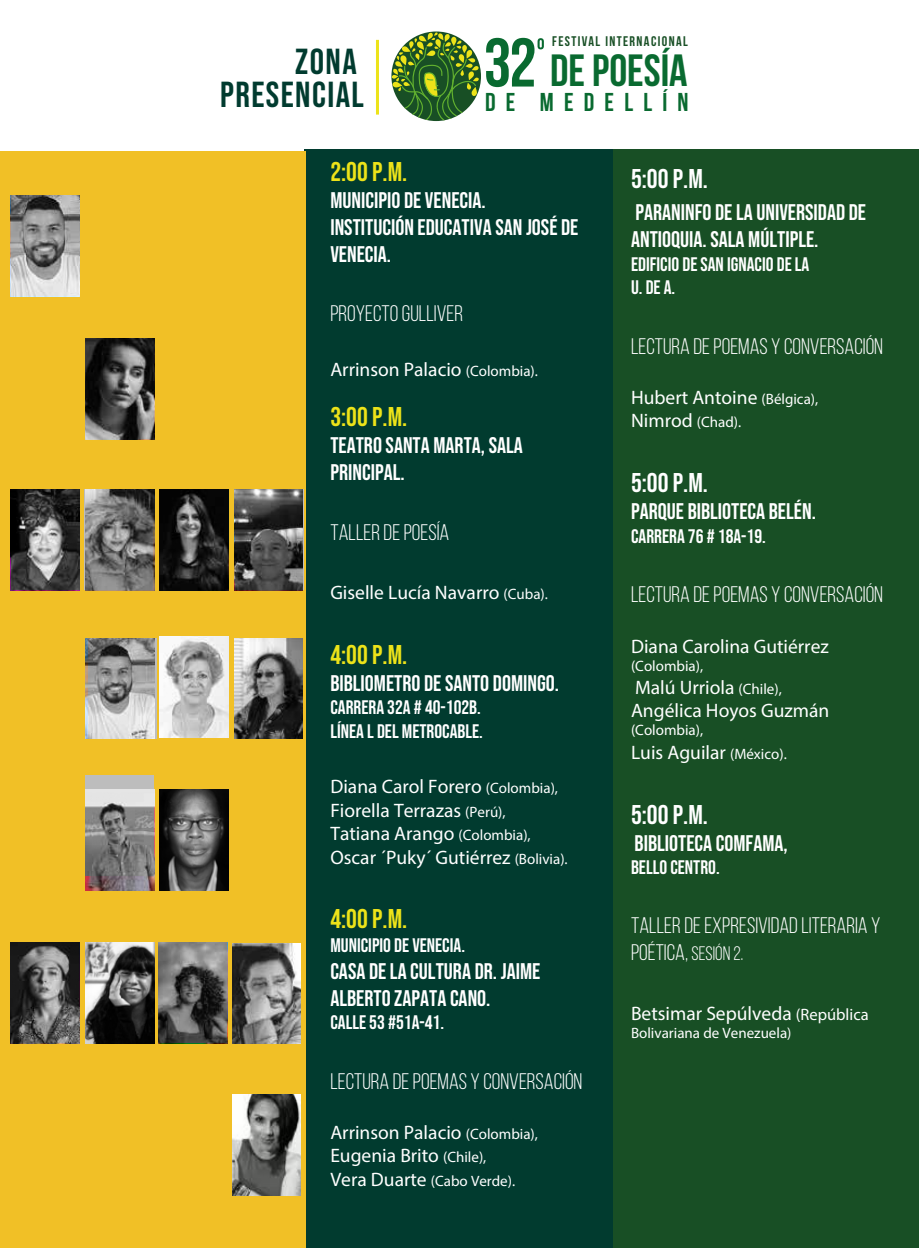
<style>
.page{position:relative;width:919px;height:1248px;background:#fff}
.page>*{position:absolute;margin:0;border:0;box-sizing:border-box;transform-origin:0 0}
.t1{font:700 45.15px "Bebas Neue";color:#096a30}
.t2{font:36px/33px "Bebas Neue";letter-spacing:.04em;color:#013b2f;text-align:right}
.t3{font:27px "Bebas Neue";color:#ede319}
.t4{font:27px "Bebas Neue";color:#fff}
.t5{font:700 25.8px "Bebas Neue";letter-spacing:.395em;color:#096a30}
.t6{font:22.5px/27px "Bebas Neue";color:#fff}
.t7{font:22.5px/27px "Bebas Neue";color:#fff}
.t8{font:19.5px/23.4px "Myriad Pro";color:#fff}
.t9{font:19.5px/23.4px "Bebas Neue";color:#fff}
.t10{font:15px "Myriad Pro";color:#fff}
.t11{font:700 13.95px "Bebas Neue";letter-spacing:.1em;color:#184f25}
.s1{font-size:68.85px}
.s2{font-size:15px}
.s3{font-size:19.5px}
.s4{font-size:16.5px}
</style>
<div class="page">
<div style="left:610px;top:150px;width:308px;height:1098px;background:#184f25"></div>
<div style="left:304px;top:150px;width:309px;height:1098px;background:#013b2f"></div>
<div style="left:0;top:152px;width:305px;height:1096px;background:#f1c026"></div>
<svg style="left:537px;top:38px;width:7px;height:11px"></svg>
<svg style="left:391px;top:32px;width:88px;height:89px"></svg>
<hr style="left:376px;top:40px;width:3px;height:75px;background:#ede319">
<img style="left:86px;top:638px;width:2px;height:101px">
<img style="left:159px;top:789px;width:69px;height:101px">
<img style="left:86px;top:942px;width:68px;height:101px">
<img style="left:86px;top:876px;width:68px;height:14px">
<svg style="left:11px;top:195px;width:68px;height:101px;background:#9d9d9d"></svg>
<svg style="left:86px;top:338px;width:68px;height:101px;background:#484848"></svg>
<svg style="left:11px;top:489px;width:68px;height:101px;background:#4a4a4a"></svg>
<svg style="left:84px;top:489px;width:69px;height:101px;background:#727272"></svg>
<svg style="left:159px;top:489px;width:69px;height:101px;background:#232323"></svg>
<svg style="left:235px;top:489px;width:68px;height:101px;background:#4f4f4f"></svg>
<svg style="left:88px;top:638px;width:69px;height:101px;background:#a5a5a5"></svg>
<svg style="left:234px;top:638px;width:69px;height:101px;background:#6f6f6f"></svg>
<svg style="left:86px;top:775px;width:68px;height:101px;background:#949494"></svg>
<svg style="left:11px;top:942px;width:68px;height:101px;background:#535353"></svg>
<svg style="left:158px;top:942px;width:69px;height:101px;background:#5e5e5e"></svg>
<img style="left:232px;top:943px;width:69px;height:101px">
<svg style="left:232px;top:1095px;width:69px;height:100px;background:#7f807e"></svg>
<svg style="left:160px;top:636px;width:68px;height:101px;background:#cacaca"></svg>
<h2 class="t2" style="left:220px;top:45px;width:145px">ZONA<br>PRESENCIAL</h2>
<p class="t11" style="left:552px;top:34px;width:137px">FESTIVAL INTERNACIONAL</p>
<h1 class="t1" style="left:483px;top:46px;width:205px"><span class="s1">32</span> DE POESÍA</h1>
<h3 class="t5" style="left:485px;top:88px;width:205px">DE MEDELLÍN</h3>
<h3 class="t3" style="left:330px;top:157px;width:78px">2:00 P.M.</h3>
<p class="t6" style="left:330px;top:187px;width:249px">MUNICIPIO DE VENECIA.<br>INSTITUCIÓN EDUCATIVA SAN JOSÉ DE<br>VENECIA.</p>
<p class="t7" style="left:330px;top:299px;width:134px">PROYECTO GULLIVER</p>
<p class="t8" style="left:330px;top:357px;width:209px">Arrinson Palacio <span class="s2">(Colombia).</span></p>
<h3 class="t3" style="left:330px;top:401px;width:78px">3:00 P.M.</h3>
<p class="t6" style="left:330px;top:431px;width:194px">TEATRO SANTA MARTA, SALA<br>PRINCIPAL.</p>
<p class="t7" style="left:330px;top:518px;width:120px">TALLER DE POESÍA</p>
<p class="t8" style="left:330px;top:580px;width:219px">Giselle Lucía Navarro <span class="s2">(Cuba).</span></p>
<h3 class="t3" style="left:330px;top:639px;width:78px">4:00 P.M.</h3>
<p class="t6" style="left:330px;top:669px;width:230px">BIBLIOMETRO DE SANTO DOMINGO.</p>
<p class="t9" style="left:330px;top:695px;width:154px">CARRERA 32A # 40-102B.<br>LÍNEA L DEL METROCABLE.</p>
<p class="t8" style="left:330px;top:775px;width:239px">Diana Carol Forero <span class="s2">(Colombia),<br></span>Fiorella Terrazas <span class="s2">(Perú),<br></span>Tatiana Arango <span class="s2">(Colombia),<br></span>Oscar ´Puky´ Gutiérrez <span class="s2">(Bolivia).</span></p>
<h3 class="t3" style="left:330px;top:903px;width:78px">4:00 P.M.</h3>
<p class="t9" style="left:330px;top:933px;width:136px">MUNICIPIO DE VENECIA.</p>
<p class="t6" style="left:330px;top:957px;width:211px">CASA DE LA CULTURA DR. JAIME<br>ALBERTO ZAPATA CANO.</p>
<p class="t9" style="left:330px;top:1010px;width:115px">CALLE 53 #51A-41.</p>
<p class="t7" style="left:330px;top:1067px;width:253px">LECTURA DE POEMAS Y CONVERSACIÓN</p>
<p class="t8" style="left:330px;top:1120px;width:209px">Arrinson Palacio <span class="s2">(Colombia),<br></span>Eugenia Brito <span class="s2">(Chile),</span></p>
<p class="t10" style="left:330px;top:1171px;width:186px"><span class="s3">Vera Duarte</span> (Cabo Verde).</p>
<h3 class="t4" style="left:631px;top:163px;width:78px">5:00 P.M.</h3>
<p class="t6" style="left:631px;top:199px;width:236px">PARANINFO DE LA UNIVERSIDAD DE<br>ANTIOQUIA. SALA MÚLTIPLE.</p>
<p class="t9" style="left:631px;top:252px;width:180px">EDIFICIO DE SAN IGNACIO DE LA<br>U. DE A.</p>
<p class="t7" style="left:631px;top:332px;width:253px">LECTURA DE POEMAS Y CONVERSACIÓN</p>
<p class="t8" style="left:631px;top:385px;width:189px">Hubert Antoine <span class="s2">(Bélgica),</span></p>
<p class="t10" style="left:631px;top:413px;width:112px"><span class="s3">Nimrod</span> (Chad).</p>
<h3 class="t4" style="left:631px;top:467px;width:78px">5:00 P.M.</h3>
<p class="t6" style="left:631px;top:498px;width:186px">PARQUE BIBLIOTECA BELÉN.</p>
<p class="t9" style="left:631px;top:524px;width:136px">CARRERA 76 # 18A-19.</p>
<p class="t7" style="left:631px;top:581px;width:253px">LECTURA DE POEMAS Y CONVERSACIÓN</p>
<p class="t8" style="left:631px;top:634px;width:199px">Diana Carolina Gutiérrez</p>
<p class="t10" style="left:631px;top:656px;width:74px">(Colombia),</p>
<p class="t8" style="left:631px;top:675px;width:200px">Malú Urriola <span class="s2">(Chile),<br></span>Angélica Hoyos Guzmán</p>
<p class="t10" style="left:631px;top:721px;width:74px">(Colombia),</p>
<p class="t8" style="left:631px;top:740px;width:157px">Luis Aguilar <span class="s2">(México).</span></p>
<h3 class="t4" style="left:631px;top:799px;width:78px">5:00 P.M.</h3>
<p class="t6" style="left:634px;top:829px;width:154px">BIBLIOTECA COMFAMA,</p>
<p class="t9" style="left:631px;top:855px;width:90px">BELLO CENTRO.</p>
<p class="t7" style="left:631px;top:912px;width:251px">TALLER DE EXPRESIVIDAD LITERARIA Y<br>POÉTICA, <span class="s3">SESIÓN 2.</span></p>
<p class="t8" style="left:631px;top:1001px;width:239px">Betsimar Sepúlveda <span class="s4">(República</span></p>
<p class="t10" style="left:631px;top:1023px;width:162px">Bolivariana de Venezuela)</p>
</div>
